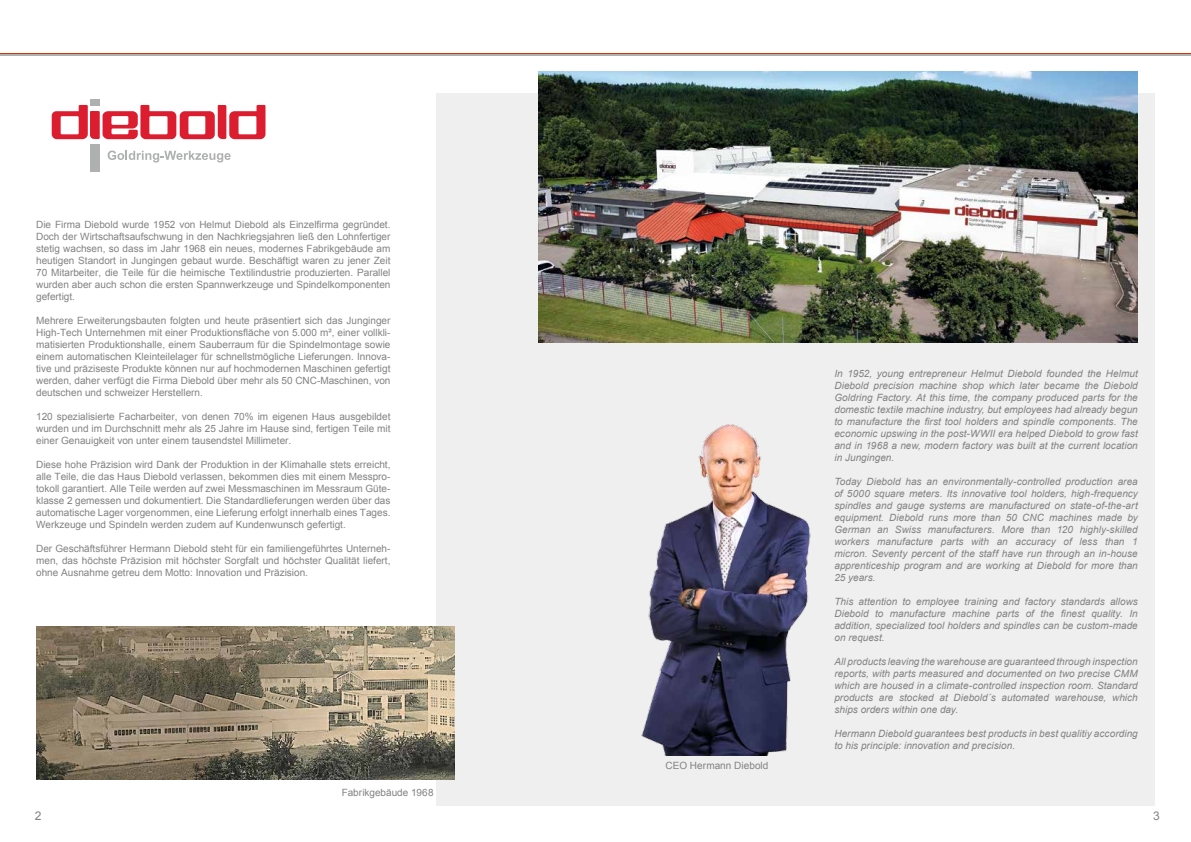
<style>
.page{position:relative;width:1191px;height:842px;background:#fff}
.page>*{position:absolute;margin:0;border:0;box-sizing:border-box;transform-origin:0 0}
.t1{font:12px "Arial";color:#818281}
.t2{font:10px/12px "Arial";color:#818281;text-align:justify}
.t3{font:italic 10px/12px "Arial";color:#818281;text-align:justify}
</style>
<div class="page">
<hr style="left:0;top:55px;width:1191px;height:1px;background:#afb0b0">
<hr style="left:0;top:53px;width:1191px;height:1px;background:#d83507">
<div style="left:437px;top:94px;width:718px;height:712px;background:#efefef"></div>
<img style="left:539px;top:72px;width:599px;height:271px">
<img style="left:36px;top:626px;width:418px;height:154px">
<img style="left:641px;top:424px;width:170px;height:331px">
<div style="left:90px;top:145px;width:10px;height:27px;background:#afb0b0"></div>
<div style="left:90px;top:99px;width:10px;height:7px;background:#afb0b0"></div>
<svg style="left:52px;top:105px;width:213px;height:34px"></svg>
<svg style="left:108px;top:151px;width:123px;height:11px"></svg>
<p class="t2" style="left:36px;top:219px;width:356px">Die Firma Diebold wurde 1952 von Helmut Diebold als Einzelfirma gegründet.<br>Doch der Wirtschaftsaufschwung in den Nachkriegsjahren ließ den Lohnfertiger stetig wachsen, so dass im Jahr 1968 ein neues, modernes Fabrikgebäude am heutigen Standort in Jungingen gebaut wurde. Beschäftigt waren zu jener Zeit 70 Mitarbeiter, die Teile für die heimische Textilindustrie produzierten. Parallel wurden aber auch schon die ersten Spannwerkzeuge und Spindelkomponenten gefertigt.</p>
<p class="t2" style="left:36px;top:315px;width:356px">Mehrere Erweiterungsbauten folgten und heute präsentiert sich das Junginger High-Tech Unternehmen mit einer Produktionsfläche von 5.000 m², einer vollkli&shy;matisierten Produktionshalle, einem Sauberraum für die Spindelmontage sowie einem automatischen Kleinteilelager für schnellstmögliche Lieferungen. Innova&shy;tive und präziseste Produkte können nur auf hochmodernen Maschinen gefertigt werden, daher verfügt die Firma Diebold über mehr als 50 CNC-Maschinen, von deutschen und schweizer Herstellern.</p>
<p class="t2" style="left:36px;top:411px;width:356px">120 spezialisierte Facharbeiter, von denen 70% im eigenen Haus ausgebildet wurden und im Durchschnitt mehr als 25 Jahre im Hause sind, fertigen Teile mit einer Genauigkeit von unter einem tausendstel Millimeter.</p>
<p class="t2" style="left:36px;top:459px;width:356px">Diese hohe Präzision wird Dank der Produktion in der Klimahalle stets erreicht, alle Teile, die das Haus Diebold verlassen, bekommen dies mit einem Messpro&shy;tokoll garantiert. Alle Teile werden auf zwei Messmaschinen im Messraum Güte&shy;klasse 2 gemessen und dokumentiert. Die Standardlieferungen werden über das automatische Lager vorgenommen, eine Lieferung erfolgt innerhalb eines Tages.<br>Werkzeuge und Spindeln werden zudem auf Kundenwunsch gefertigt.</p>
<p class="t2" style="left:36px;top:543px;width:356px">Der Geschäftsführer Hermann Diebold steht für ein familiengeführtes Unterneh&shy;men, das höchste Präzision mit höchster Sorgfalt und höchster Qualität liefert, ohne Ausnahme getreu dem Motto: Innovation und Präzision.</p>
<p class="t2" style="left:342px;top:786px;width:93px">Fabrikgebäude 1968</p>
<p class="t2" style="left:665px;top:760px;width:104px">CEO Hermann Diebold</p>
<p class="t3" style="left:834px;top:368px;width:305px">In 1952, young entrepreneur Helmut Diebold founded the Helmut Diebold precision machine shop which later became the Diebold Goldring Factory. At this time, the company produced parts for the domestic textile machine industry, but employees had already begun to manufacture the first tool holders and spindle components. The economic upswing in the post-WWII era helped Diebold to grow fast and in 1968 a new, modern factory was built at the current location in Jungingen.</p>
<p class="t3" style="left:834px;top:476px;width:305px">Today Diebold has an environmentally-controlled production area of 5000 square meters. Its innovative tool holders, high-frequency spindles and gauge systems are manufactured on state-of-the-art equipment. Diebold runs more than 50 CNC machines made by German an Swiss manufacturers. More than 120 highly-skilled workers manufacture parts with an accuracy of less than 1 micron. Seventy percent of the staff have run through an in-house apprenticeship program and are working at Diebold for more than 25 years.</p>
<p class="t3" style="left:834px;top:596px;width:305px">This attention to employee training and factory standards allows Diebold to manufacture machine parts of the finest quality. In addition, specialized tool holders and spindles can be custom-made on request.</p>
<p class="t3" style="left:834px;top:656px;width:305px">All products leaving the warehouse are guaranteed through inspection reports, with parts measured and documented on two precise CMM which are housed in a climate-controlled inspection room. Standard products are stocked at Diebold´s automated warehouse, which ships orders within one day.</p>
<p class="t3" style="left:834px;top:728px;width:305px">Hermann Diebold guarantees best products in best qualitiy according to his principle: innovation and precision.</p>
<p class="t1" style="left:35px;top:808px;width:8px">2</p>
<p class="t1" style="left:1153px;top:808px;width:8px">3</p>
</div>
